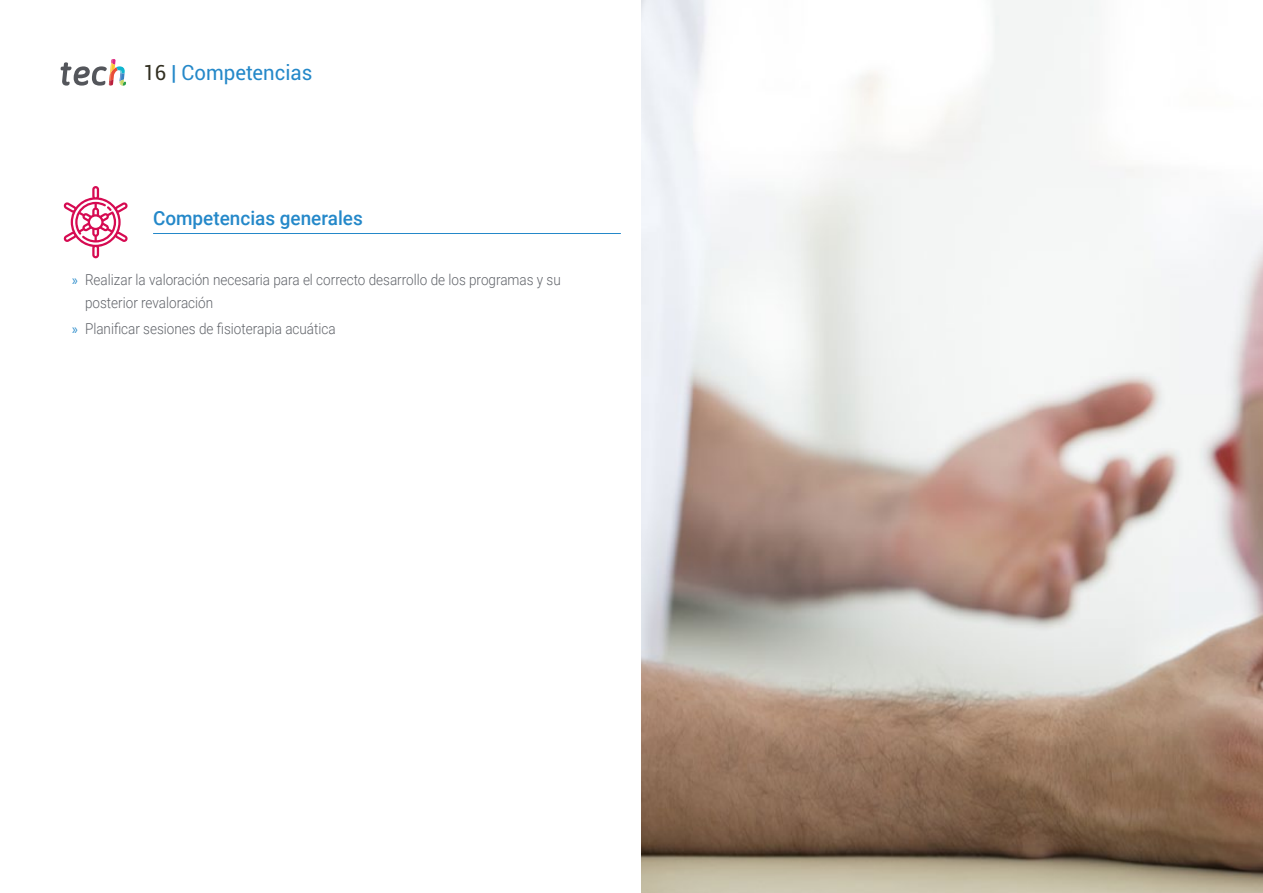
<style>
.page{position:relative;width:1263px;height:893px;background:#fff}
.page>*{position:absolute;margin:0;border:0;box-sizing:border-box;transform-origin:0 0}
.t1{font:21px "Roboto";color:#2488c9}
.t2{font:500 19.5px "Roboto";color:#2488c9}
.t3{font:300 15px/22.5px "Roboto";color:#61646a;scale:.9 1}
.s1{color:#312e20}
.s2{font-family:"Myriad Pro";font-weight:400;color:#2488c9}
</style>
<div class="page">
<hr style="left:153px;top:233px;width:468px;height:1px;background:#2488c9">
<svg style="left:63px;top:186px;width:65px;height:72px"></svg>
<svg style="left:61px;top:59px;width:65px;height:27px"></svg>
<img style="left:641px;top:0;width:622px;height:893px">
<h1 class="t1" style="left:144px;top:57px;width:170px"><span class="s1">16</span> | Competencias</h1>
<h2 class="t2" style="left:153px;top:205px;width:211px">Competencias generales</h2>
<p class="t3" style="left:85px;top:268px;width:530px;text-indent:-13px"><span class="s2">»</span> Realizar la valoración necesaria para el correcto desarrollo de los programas y su posterior revaloración</p>
<p class="t3" style="left:72px;top:317px;width:294px"><span class="s2">»</span> Planificar sesiones de fisioterapia acuática</p>
</div>
